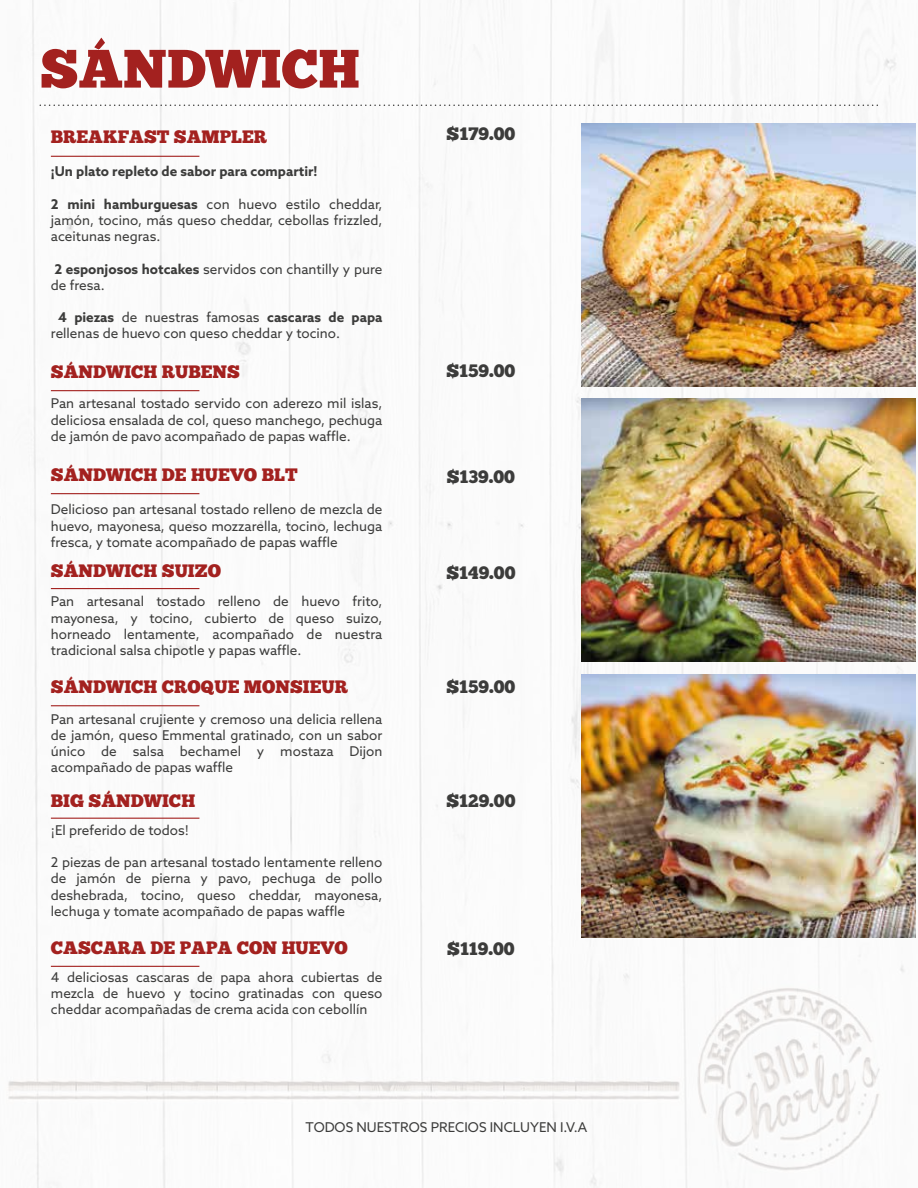
<style>
.page{position:relative;width:918px;height:1188px;background:#fff}
.page>*{position:absolute;margin:0;border:0;box-sizing:border-box;transform-origin:0 0}
.t1{font:54px "Chunk Five";color:#a3211f}
.t2{font:18px "Chunk Five";color:#a3211f}
.t3{font:18px "Chunk Five";color:#3c3c3b}
.t4{font:13.5px/16.2px "Azo Sans";color:#3c3c3b;text-align:justify}
.t5{font:700 13.5px "Azo Sans";color:#3c3c3b}
.s1{font-weight:700}
</style>
<div class="page">
<img style="left:8px;top:0;width:908px;height:1188px">
<svg style="left:40px;top:105px;width:838px;height:1px"></svg>
<img style="left:582px;top:123px;width:334px;height:263px">
<img style="left:582px;top:399px;width:334px;height:263px">
<img style="left:582px;top:674px;width:334px;height:263px">
<hr style="left:51px;top:156px;width:148px;height:1px;background:#a3211f">
<hr style="left:51px;top:390px;width:148px;height:1px;background:#a3211f">
<hr style="left:51px;top:493px;width:148px;height:1px;background:#a3211f">
<hr style="left:51px;top:588px;width:148px;height:1px;background:#a3211f">
<hr style="left:51px;top:705px;width:148px;height:1px;background:#a3211f">
<hr style="left:51px;top:818px;width:148px;height:1px;background:#a3211f">
<hr style="left:51px;top:966px;width:148px;height:1px;background:#a3211f">
<h1 class="t1" style="left:40px;top:37px;width:321px">SÁNDWICH</h1>
<h2 class="t2" style="left:51px;top:126px;width:218px">BREAKFAST SAMPLER</h2>
<h2 class="t3" style="left:447px;top:123px;width:70px">$179.00</h2>
<p class="t5" style="left:51px;top:163px;width:268px">¡Un plato repleto de sabor para compartir!</p>
<p class="t4" style="left:51px;top:196px;width:333px"><span class="s1">2 mini hamburguesas</span> con huevo estilo cheddar, jamón, tocino, más queso cheddar, cebollas frizzled, aceitunas negras.</p>
<p class="t4" style="left:51px;top:261px;width:333px"><span class="s1">2 esponjosos hotcakes</span> servidos con chantilly y pure de fresa.</p>
<p class="t4" style="left:51px;top:309px;width:333px;text-indent:7px"><span class="s1">4 piezas</span> de nuestras famosas <span class="s1">cascaras de papa </span>rellenas de huevo con queso cheddar y tocino.</p>
<h2 class="t2" style="left:51px;top:361px;width:191px">SÁNDWICH RUBENS</h2>
<h2 class="t3" style="left:447px;top:360px;width:70px">$159.00</h2>
<p class="t4" style="left:51px;top:395px;width:333px">Pan artesanal tostado servido con aderezo mil islas, deliciosa ensalada de col, queso manchego, pechuga de jamón de pavo acompañado de papas waffle.</p>
<h2 class="t2" style="left:51px;top:464px;width:248px">SÁNDWICH DE HUEVO BLT</h2>
<h2 class="t3" style="left:447px;top:466px;width:70px">$139.00</h2>
<p class="t4" style="left:51px;top:501px;width:333px">Delicioso pan artesanal tostado relleno de mezcla de huevo, mayonesa, queso mozzarella, tocino, lechuga fresca, y tomate acompañado de papas waffle</p>
<h2 class="t2" style="left:51px;top:560px;width:172px">SÁNDWICH SUIZO</h2>
<h2 class="t3" style="left:446px;top:562px;width:70px">$149.00</h2>
<p class="t4" style="left:51px;top:593px;width:333px">Pan artesanal tostado relleno de huevo frito, mayonesa, y tocino, cubierto de queso suizo, horneado lentamente, acompañado de nuestra tradicional salsa chipotle y papas waffle.</p>
<h2 class="t2" style="left:51px;top:676px;width:299px">SÁNDWICH CROQUE MONSIEUR</h2>
<h2 class="t3" style="left:447px;top:676px;width:70px">$159.00</h2>
<p class="t4" style="left:51px;top:711px;width:333px">Pan artesanal crujiente y cremoso una delicia rellena de jamón, queso Emmental gratinado, con un sabor único de salsa bechamel y mostaza Dijon acompañado de papas waffle</p>
<h2 class="t2" style="left:51px;top:790px;width:146px">BIG SÁNDWICH</h2>
<h2 class="t3" style="left:446px;top:790px;width:71px">$129.00</h2>
<p class="t4" style="left:51px;top:822px;width:140px">¡El preferido de todos!</p>
<p class="t4" style="left:51px;top:854px;width:333px">2 piezas de pan artesanal tostado lentamente relleno de jamón de pierna y pavo, pechuga de pollo deshebrada, tocino, queso cheddar, mayonesa, lechuga y tomate acompañado de papas waffle</p>
<h2 class="t2" style="left:51px;top:937px;width:298px">CASCARA DE PAPA CON HUEVO</h2>
<h2 class="t3" style="left:447px;top:938px;width:69px">$119.00</h2>
<p class="t4" style="left:51px;top:969px;width:333px">4 deliciosas cascaras de papa ahora cubiertas de mezcla de huevo y tocino gratinadas con queso cheddar acompañadas de crema acida con cebollín</p>
<p class="t4" style="left:306px;top:1119px;width:283px">TODOS NUESTROS PRECIOS INCLUYEN I.V.A</p>
</div>
